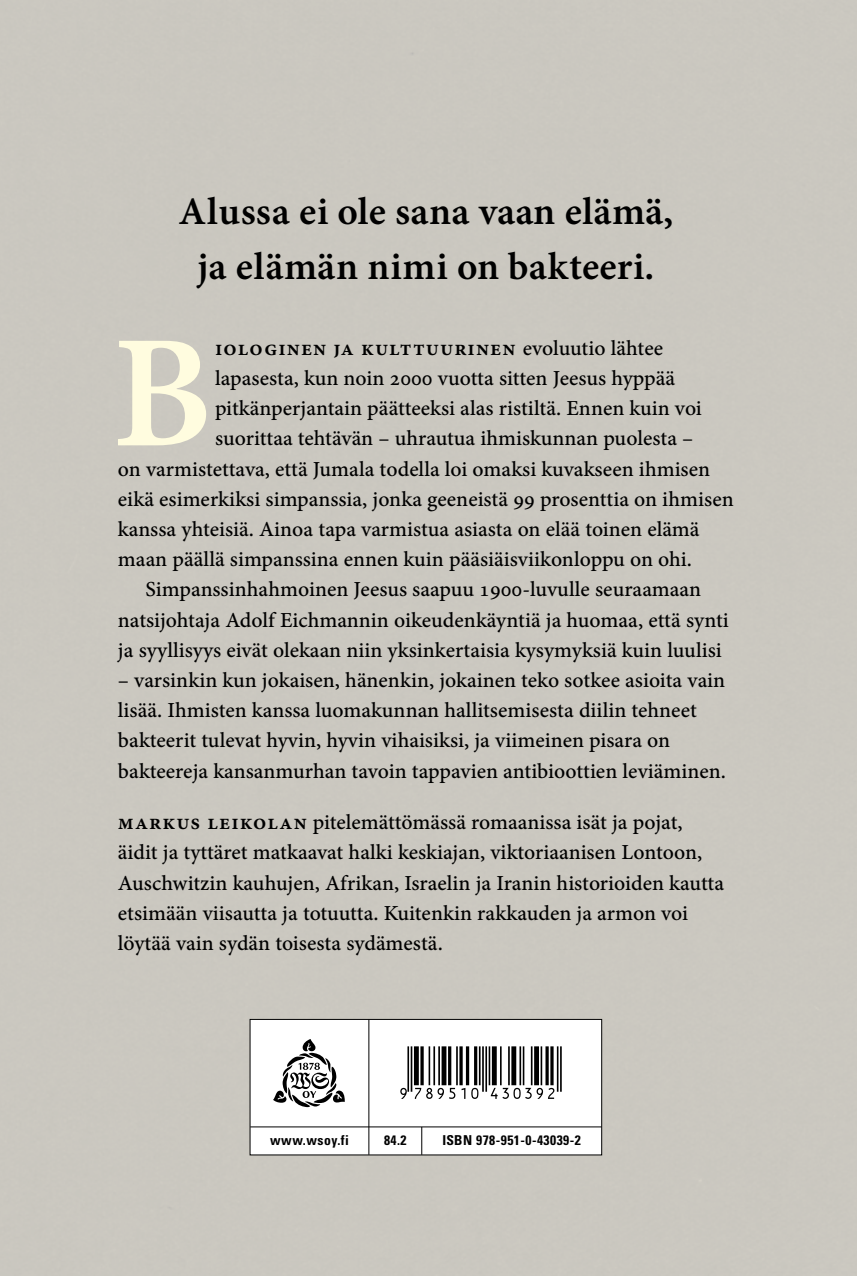
<style>
.page{position:relative;width:857px;height:1276px;background:#fff}
.page>*{position:absolute;margin:0;border:0;box-sizing:border-box;transform-origin:0 0}
.t1{font:160.8px "Minion Pro Semibold Capt";color:#fffcdf}
.t2{font:51.8px "Viisas EAN Matala";color:#000}
.t3{font:39px/54.6px "Minion Pro Semibold Capt";color:#000;text-align:center}
.t4{font:21.4px/30.2px "Minion Pro Medium Capt";color:#000}
.t5{font:21.4px "Minion Pro Semibold Capt";letter-spacing:.05em;color:#000}
.t6{font:700 condensed 13.6px "Univers LT Std";letter-spacing:.035em;color:#000}
.s1{font-family:"Minion Pro Medium Capt"}
.s2{font-family:"Minion Pro Semibold Capt"}
</style>
<div class="page">
<div style="left:0;top:0;width:856px;height:1276px;background:#cbc7c0"></div>
<div style="left:250px;top:1019px;width:351px;height:136px;background:#fff"></div>
<div style="left:250px;top:1019px;width:351px;height:136px;border:1px solid #000"></div>
<hr style="left:368px;top:1019px;width:1px;height:135px;background:#000">
<hr style="left:250px;top:1126px;width:351px;height:1px;background:#000">
<svg style="left:421px;top:1127px;width:1px;height:27px"></svg>
<svg style="left:273px;top:1039px;width:71px;height:68px"></svg>
<h3 class="t3" style="left:178px;top:184px;width:496px">Alussa ei ole sana vaan elämä, ja elämän nimi on bakteeri.</h3>
<h1 class="t1" style="left:112px;top:280px;width:103px">B</h1>
<p class="t5" style="left:215px;top:333px;width:449px">iologinen ja kulttuurinen <span class="s1">evoluutio lähtee</span></p>
<p class="t4" style="left:215px;top:363px;width:461px">lapasesta, kun noin 2000 vuotta sitten Jeesus hyppää</p>
<p class="t4" style="left:215px;top:393px;width:488px">pitkänperjantain päätteeksi alas ristiltä. Ennen kuin voi</p>
<p class="t4" style="left:215px;top:423px;width:479px">suorittaa tehtävän – uhrautua ihmiskunnan puolesta –</p>
<p class="t4" style="left:118px;top:453px;width:593px">on varmistettava, että Jumala todella loi omaksi kuvakseen ihmisen</p>
<p class="t4" style="left:118px;top:484px;width:617px">eikä esimerkiksi simpanssia, jonka geeneistä 99 prosenttia on ihmisen</p>
<p class="t4" style="left:118px;top:514px;width:583px">kanssa yhteisiä. Ainoa tapa varmistua asiasta on elää toinen elämä</p>
<p class="t4" style="left:118px;top:544px;width:575px">maan päällä simpanssina ennen kuin pääsiäisviikonloppu on ohi.</p>
<p class="t4" style="left:145px;top:574px;width:557px">Simpanssinhahmoinen Jeesus saapuu 1900-luvulle seuraamaan</p>
<p class="t4" style="left:118px;top:604px;width:612px">natsijohtaja Adolf Eichmannin oikeudenkäyntiä ja huomaa, että synti</p>
<p class="t4" style="left:118px;top:635px;width:605px">ja syyllisyys eivät olekaan niin yksinkertaisia kysymyksiä kuin luulisi</p>
<p class="t4" style="left:118px;top:665px;width:609px">– varsinkin kun jokaisen, hänenkin, jokainen teko sotkee asioita vain lisää. Ihmisten kanssa luomakunnan hallitsemisesta diilin tehneet bakteerit tulevat hyvin, hyvin vihaisiksi, ja viimeinen pisara on bakteereja kansanmurhan tavoin tappavien antibioottien leviäminen.</p>
<p class="t4" style="left:118px;top:807px;width:607px"><span class="s2">markus leikolan</span> pitelemättömässä romaanissa isät ja pojat, äidit ja tyttäret matkaavat halki keskiajan, viktoriaanisen Lontoon, Auschwitzin kauhujen, Afrikan, Israelin ja Iranin historioiden kautta etsimään viisautta ja totuutta. Kuitenkin rakkauden ja armon voi löytää vain sydän toisesta sydämestä.</p>
<h2 class="t2" style="left:396px;top:1045px;width:167px">*9789510430392*</h2>
<p class="t6" style="left:270px;top:1132px;width:80px">www.wsoy.fi</p>
<p class="t6" style="left:384px;top:1132px;width:24px">84.2</p>
<p class="t6" style="left:442px;top:1132px;width:140px">ISBN 978-951-0-43039-2</p>
</div>
